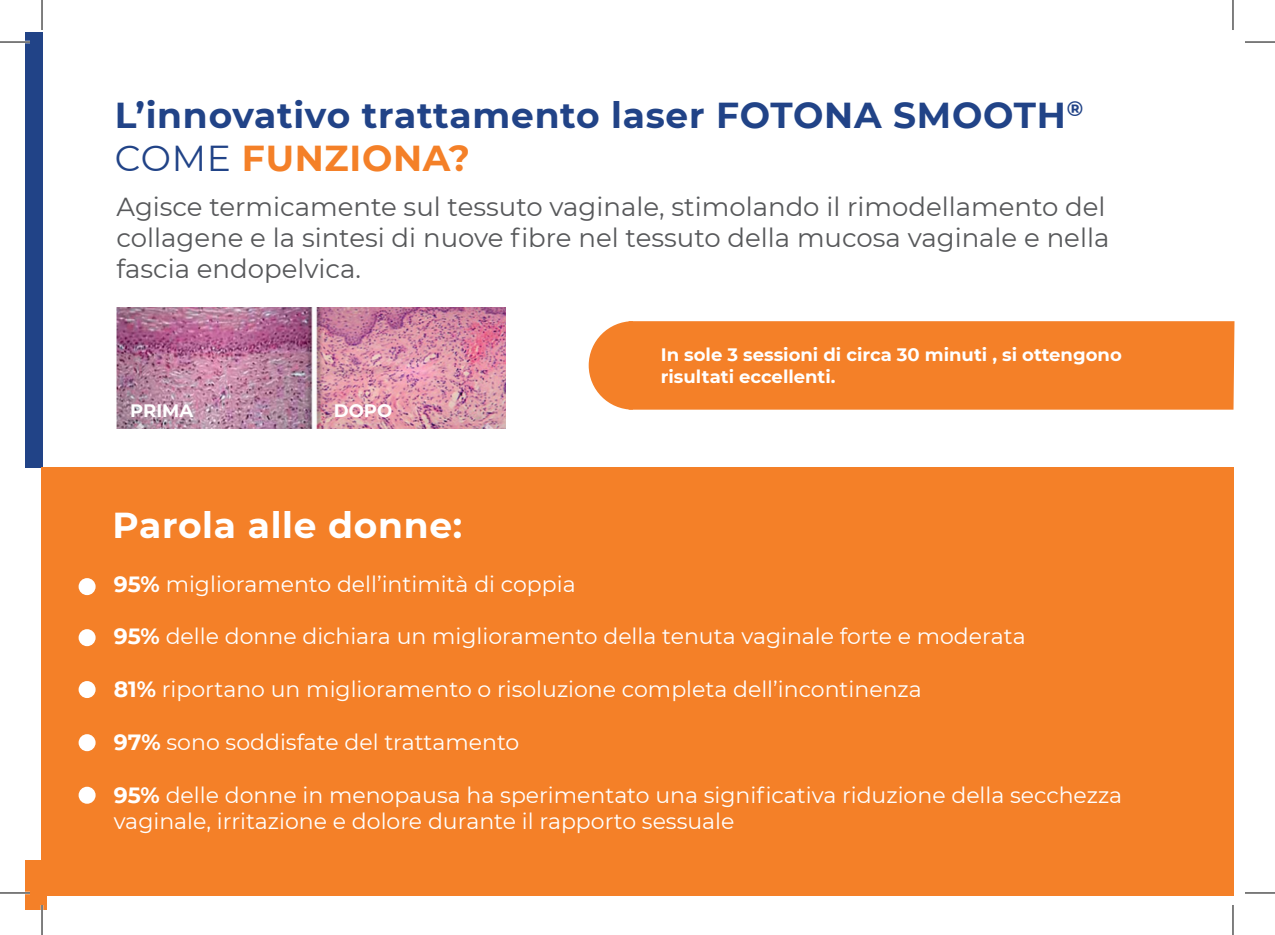
<style>
.page{position:relative;width:1275px;height:935px;background:#fff}
.page>*{position:absolute;margin:0;border:0;box-sizing:border-box;transform-origin:0 0}
.t1{font:700 36px "Montserrat";letter-spacing:.02em;color:#214387}
.t2{font:700 36px "Montserrat";letter-spacing:.02em;color:#fff}
.t3{font:700 36px "Montserrat";letter-spacing:.02em;color:#f48028}
.t4{font:26px/31.2px "Montserrat";color:#57585a}
.t5{font:22px/26.4px "Montserrat";color:#fff}
.t6{font:700 18px "Montserrat";color:#fff}
.s1{font-weight:400;color:#214387}
.s2{font-weight:700}
</style>
<div class="page">
<div style="left:25px;top:32px;width:17px;height:435px;background:#214387"></div>
<div style="left:633px;top:321px;width:601px;height:88px;background:#f48028"></div>
<svg style="left:588px;top:321px;width:45px;height:88px"></svg>
<img style="left:117px;top:307px;width:388px;height:122px">
<div style="left:42px;top:467px;width:1191px;height:428px;background:#f48028"></div>
<div style="left:79px;top:578px;width:17px;height:17px;background:#fff;border-radius:50%"></div>
<div style="left:79px;top:629px;width:17px;height:17px;background:#fff;border-radius:50%"></div>
<div style="left:79px;top:681px;width:17px;height:17px;background:#fff;border-radius:50%"></div>
<div style="left:79px;top:734px;width:17px;height:17px;background:#fff;border-radius:50%"></div>
<div style="left:79px;top:786px;width:17px;height:17px;background:#fff;border-radius:50%"></div>
<div style="left:25px;top:860px;width:21px;height:49px;background:#f48028"></div>
<hr style="left:0;top:41px;width:30px;height:2px;background:#fff">
<hr style="left:0;top:891px;width:30px;height:3px;background:#fff">
<hr style="left:41px;top:904px;width:2px;height:30px;background:#fff">
<hr style="left:0;top:42px;width:30px;height:1px;background:#000">
<hr style="left:1245px;top:42px;width:30px;height:1px;background:#000">
<hr style="left:0;top:892px;width:30px;height:1px;background:#000">
<hr style="left:1245px;top:892px;width:30px;height:1px;background:#000">
<hr style="left:42px;top:0;width:1px;height:30px;background:#000">
<hr style="left:42px;top:904px;width:1px;height:30px;background:#000">
<hr style="left:1232px;top:0;width:1px;height:30px;background:#000">
<hr style="left:1232px;top:904px;width:1px;height:30px;background:#000">
<p class="t1" style="left:115px;top:89px;width:969px">L’innovativo trattamento laser FOTONA SMOOTH<sup>®</sup></p>
<p class="t3" style="left:115px;top:132px;width:356px"><span class="s1">COME</span> FUNZIONA?</p>
<p class="t4" style="left:116px;top:190px;width:994px">Agisce termicamente sul tessuto vaginale, stimolando il rimodellamento del collagene e la sintesi di nuove fibre nel tessuto della mucosa vaginale e nella fascia endopelvica.</p>
<p class="t6" style="left:130px;top:397px;width:65px">PRIMA</p>
<p class="t6" style="left:334px;top:397px;width:60px">DOPO</p>
<p class="t6" style="left:661px;top:342px;width:462px">In sole 3 sessioni di circa 30 minuti , si ottengono</p>
<p class="t6" style="left:661px;top:363px;width:176px">risultati eccellenti.</p>
<p class="t2" style="left:113px;top:499px;width:351px">Parola alle donne:</p>
<p class="t5" style="left:114px;top:569px;width:463px"><span class="s2">95%</span> miglioramento dell’intimità di coppia</p>
<p class="t5" style="left:114px;top:622px;width:913px"><span class="s2">95%</span> delle donne dichiara un miglioramento della tenuta vaginale forte e moderata</p>
<p class="t5" style="left:114px;top:675px;width:809px"><span class="s2">81%</span> riportano un miglioramento o risoluzione completa dell’incontinenza</p>
<p class="t5" style="left:114px;top:728px;width:407px"><span class="s2">97%</span> sono soddisfate del trattamento</p>
<p class="t5" style="left:114px;top:781px;width:1010px"><span class="s2">95%</span> delle donne in menopausa ha sperimentato una significativa riduzione della secchezza vaginale, irritazione e dolore durante il rapporto sessuale</p>
</div>
